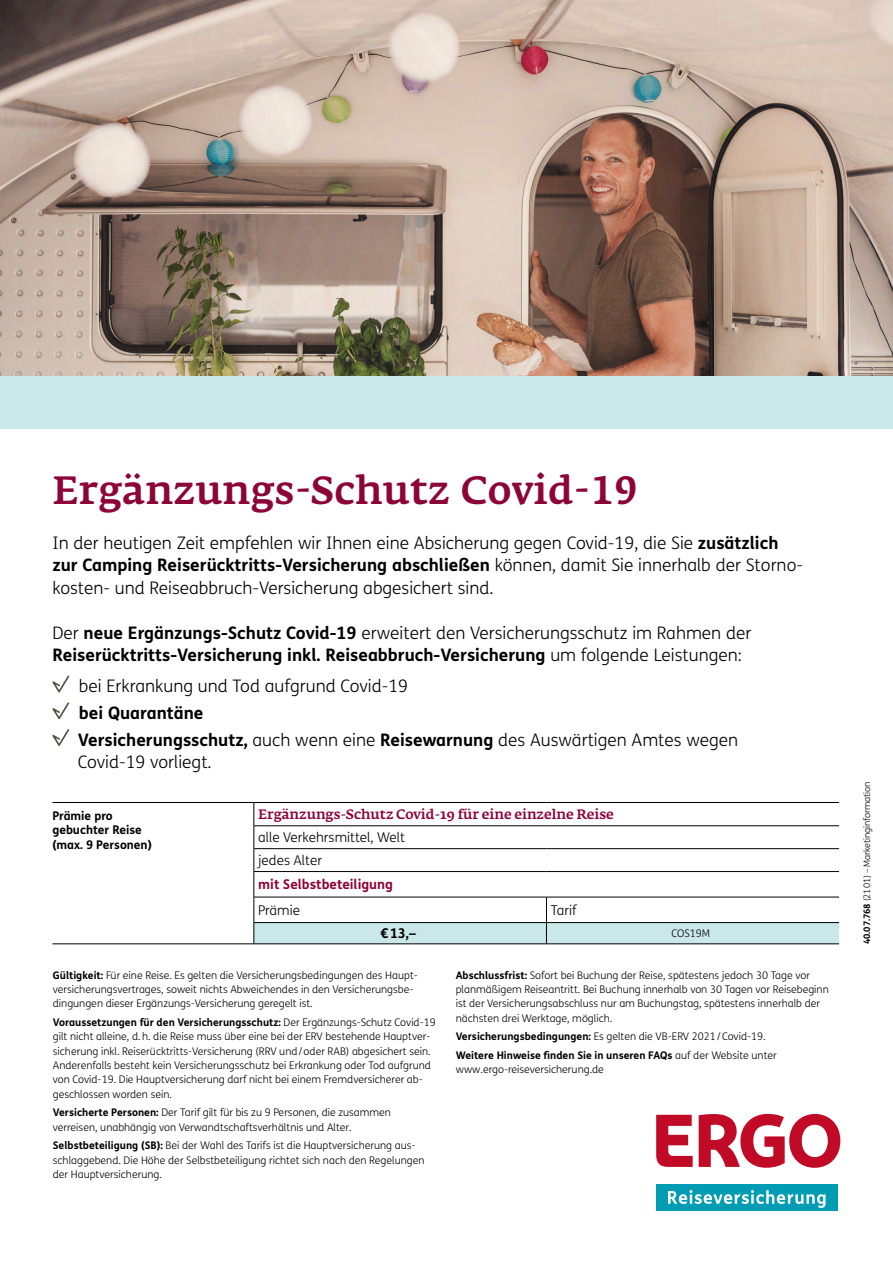
<style>
.page{position:relative;width:893px;height:1263px;background:#fff}
.page>*{position:absolute;margin:0;border:0;box-sizing:border-box;transform-origin:0 0}
.t1{font:500 39px "Fedra Serif A Pro";letter-spacing:.01em;color:#8d0439}
.t2{font:300 17.25px/22.5px "FS Me";color:#000}
.t3{font:700 17.25px/22.5px "FS Me";color:#000}
.t4{font:500 13.5px "Fedra Serif A Pro";color:#8d0439}
.t5{font:300 13.5px/23px "FS Me";color:#000}
.t6{font:700 13.5px "FS Me";color:#8d0439}
.t7{font:700 13.5px "FS Me";color:#000}
.t8{font:700 12px/14.4px "FS Me";color:#000}
.t9{font:300 10.5px/14.4px "FS Me";color:#000}
.t10{font:700 10.5px/18.6px "FS Me";color:#000}
.t11{font:300 9px "FS Me";letter-spacing:-.015em;color:#000}
.s1{font-weight:700}
.s2{font-weight:300}
</style>
<div class="page">
<img style="left:0;top:0;width:893px;height:376px">
<div style="left:0;top:376px;width:893px;height:52px;background:#cae7ea"></div>
<svg style="left:52px;top:675px;width:17px;height:17px"></svg>
<svg style="left:52px;top:702px;width:17px;height:17px"></svg>
<svg style="left:52px;top:729px;width:17px;height:17px"></svg>
<hr style="left:52px;top:943px;width:202px;height:1px;background:#000">
<svg style="left:254px;top:803px;width:585px;height:141px"></svg>
<hr style="left:52px;top:802px;width:202px;height:1px;background:#000">
<hr style="left:254px;top:802px;width:292px;height:1px;background:#000">
<hr style="left:546px;top:802px;width:293px;height:1px;background:#000">
<svg style="left:699px;top:1114px;width:141px;height:54px"></svg>
<svg style="left:656px;top:1115px;width:37px;height:52px"></svg>
<div style="left:656px;top:1184px;width:181px;height:26px;background:#009cb4"></div>
<svg style="left:668px;top:1190px;width:158px;height:18px"></svg>
<h1 class="t1" style="left:53px;top:468px;width:587px">Ergänzungs-Schutz Covid-19</h1>
<p class="t2" style="left:52px;top:531px;width:752px">In der heutigen Zeit empfehlen wir Ihnen eine Absicherung gegen Covid-19, die Sie <span class="s1">zusätzlich zur Camping Reiserücktritts-Versicherung abschließen</span> können, damit Sie innerhalb der Storno&shy;kosten- und Reiseabbruch-Versicherung abgesichert sind.</p>
<h2 class="t3" style="left:52px;top:620px;width:700px"><span class="s2">Der</span> neue Ergänzungs-Schutz Covid-19 <span class="s2">erweitert den Versicherungsschutz im Rahmen der<br></span>Reiserücktritts-Versicherung inkl. Reiseabbruch-Versicherung <span class="s2">um folgende Leistungen:</span></h2>
<h2 class="t2" style="left:79px;top:674px;width:331px">bei Erkrankung und Tod aufgrund Covid-19</h2>
<h2 class="t3" style="left:78px;top:699px;width:662px;line-height:26.7px">bei Quarantäne<br>Versicherungsschutz, <span class="s2">auch wenn eine</span> Reisewarnung <span class="s2">des Auswärtigen Amtes wegen</span></h2>
<h2 class="t2" style="left:78px;top:750px;width:135px">Covid-19 vorliegt.</h2>
<p class="t8" style="left:52px;top:808px;width:101px">Prämie pro gebuchter Reise (max. 9 Personen)</p>
<p class="t4" style="left:258px;top:807px;width:357px">Ergänzungs-Schutz Covid-19 für eine einzelne Reise</p>
<p class="t5" style="left:258px;top:826px;width:148px">alle Verkehrsmittel, Welt jedes Alter</p>
<p class="t6" style="left:258px;top:874px;width:136px">mit Selbstbeteiligung</p>
<p class="t5" style="left:258px;top:898px;width:43px">Prämie</p>
<p class="t5" style="left:551px;top:898px;width:27px">Tarif</p>
<p class="t7" style="left:380px;top:923px;width:37px">€13,–</p>
<p class="t9" style="left:671px;top:926px;width:40px">COS19M</p>
<p class="t9" style="left:53px;top:967px;width:367px"><span class="s1">Gültigkeit:</span> Für eine Reise. Es gelten die Versicherungsbedingungen des Haupt&shy;versicherungsvertrages, soweit nichts Abweichendes in den Versicherungsbe&shy;dingungen dieser Ergänzungs-Versicherung geregelt ist.</p>
<p class="t9" style="left:53px;top:1015px;width:384px"><span class="s1">Voraussetzungen für den Versicherungsschutz:</span> Der Ergänzungs-Schutz Covid-19 gilt nicht alleine, d.h. die Reise muss über eine bei der ERV bestehende Hauptver&shy;sicherung inkl. Reiserücktritts-Versicherung (RRV und/oder RAB) abgesichert sein.<br>Anderenfalls besteht kein Versicherungsschutz bei Erkrankung oder Tod aufgrund von Covid-19. Die Hauptversicherung darf nicht bei einem Fremdversicherer ab&shy;geschlossen worden sein.</p>
<p class="t9" style="left:53px;top:1105px;width:340px"><span class="s1">Versicherte Personen:</span> Der Tarif gilt für bis zu 9 Personen, die zusammen verreisen, unabhängig von Verwandtschaftsverhältnis und Alter.</p>
<p class="t9" style="left:53px;top:1138px;width:373px"><span class="s1">Selbstbeteiligung (SB):</span> Bei der Wahl des Tarifs ist die Hauptversicherung aus&shy;schlaggebend. Die Höhe der Selbstbeteiligung richtet sich nach den Regelungen der Hauptversicherung.</p>
<p class="t9" style="left:456px;top:967px;width:375px"><span class="s1">Abschlussfrist:</span> Sofort bei Buchung der Reise, spätestens jedoch 30 Tage vor planmäßigem Reiseantritt. Bei Buchung innerhalb von 30 Tagen vor Reisebeginn ist der Versicherungsabschluss nur am Buchungstag, spätestens innerhalb der nächsten drei Werktage, möglich.</p>
<p class="t10" style="left:456px;top:1027px;width:323px">Versicherungsbedingungen: <span class="s2">Es gelten die VB-ERV 2021/Covid-19.<br></span>Weitere Hinweise finden Sie in unseren FAQs <span class="s2">auf der Website unter</span></p>
<p class="t9" style="left:456px;top:1062px;width:150px">www.ergo-reiseversicherung.de</p>
<p class="t11" style="left:861px;top:944px;width:164px;rotate:-90deg"><span class="s1">40.07.768</span> (2101) – Marketinginformation</p>
</div>
